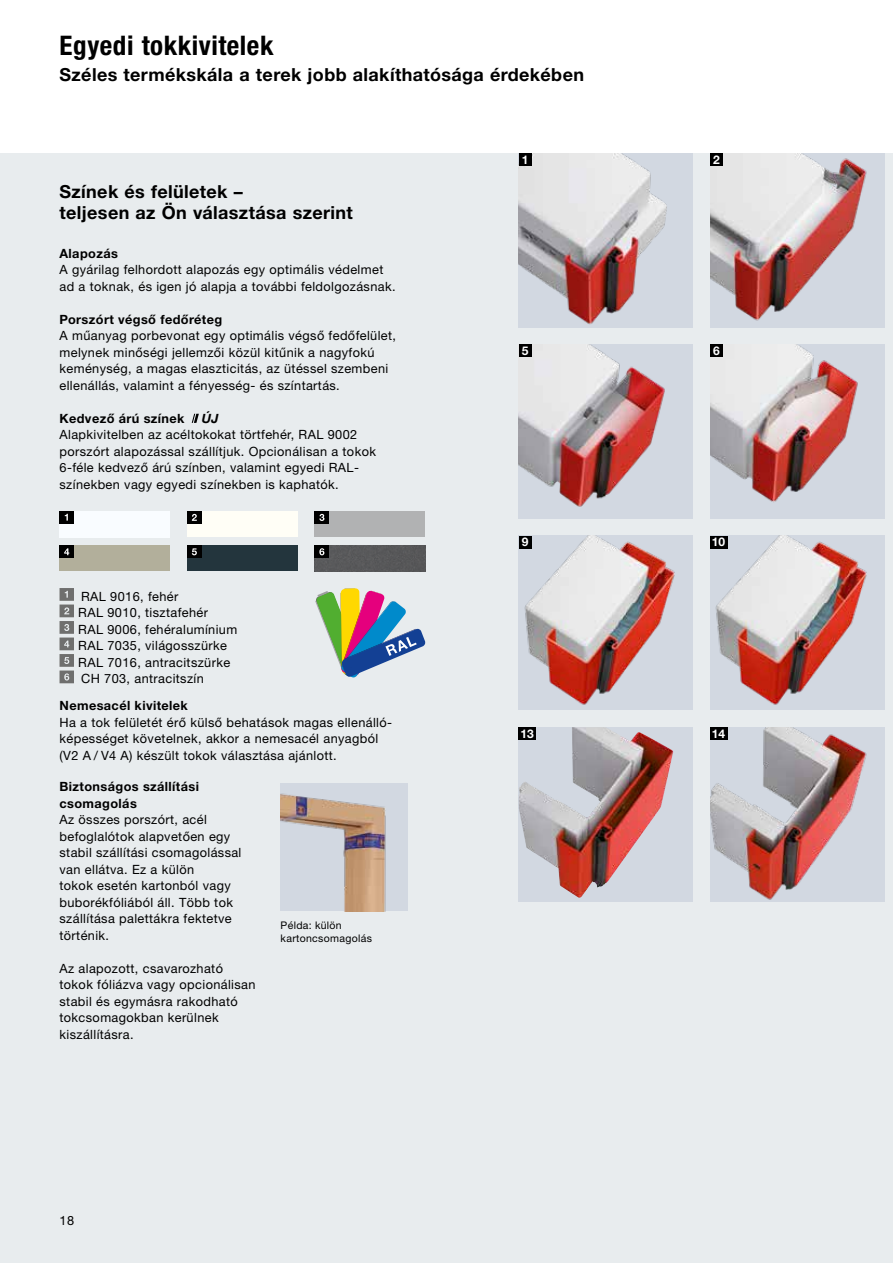
<style>
.page{position:relative;width:893px;height:1263px;background:#fff}
.page>*{position:absolute;margin:0;border:0;box-sizing:border-box;transform-origin:0 0}
.t1{font:700 condensed 27px "Hoermann Helvetica Neue";letter-spacing:.02em;color:#000}
.t2{font:700 18px/21.3px "Hoermann Helvetica Neue";letter-spacing:.02em;color:#000}
.t3{font:12.75px/16.5px "Hoermann Helvetica Neue Rm";letter-spacing:.03em;color:#000}
.t4{font:700 12.75px/16.5px "Hoermann Helvetica Neue";letter-spacing:.03em;color:#000}
.t5{font:italic 700 12.75px "Hoermann Helvetica Neue";color:#000}
.t6{font:700 12px "Hoermann Helvetica Neue";color:#fff}
.t7{font:10.5px/12.8px "Hoermann Helvetica Neue Rm";letter-spacing:.03em;color:#000}
</style>
<div class="page">
<div style="left:0;top:153px;width:893px;height:1110px;background:#e8ecee"></div>
<div style="left:519px;top:727px;width:174px;height:174px;background:#d2d8e1"></div>
<img style="left:519px;top:727px;width:154px;height:171px">
<img style="left:519px;top:536px;width:174px;height:174px">
<img style="left:710px;top:727px;width:174px;height:174px">
<img style="left:710px;top:344px;width:174px;height:175px">
<img style="left:519px;top:153px;width:174px;height:174px">
<img style="left:710px;top:153px;width:174px;height:174px">
<img style="left:519px;top:344px;width:174px;height:175px">
<img style="left:710px;top:536px;width:174px;height:174px">
<div style="left:710px;top:344px;width:13px;height:13px;background:#000"></div>
<div style="left:519px;top:536px;width:12px;height:13px;background:#000"></div>
<div style="left:710px;top:536px;width:17px;height:13px;background:#000"></div>
<div style="left:519px;top:727px;width:17px;height:13px;background:#000"></div>
<div style="left:710px;top:727px;width:17px;height:13px;background:#000"></div>
<div style="left:519px;top:153px;width:12px;height:13px;background:#000"></div>
<div style="left:710px;top:153px;width:13px;height:13px;background:#000"></div>
<div style="left:519px;top:344px;width:12px;height:13px;background:#000"></div>
<svg style="left:192px;top:414px;width:7px;height:9px"></svg>
<div style="left:60px;top:511px;width:110px;height:26px;background:#f9fcff"></div>
<div style="left:187px;top:511px;width:111px;height:25px;background:#fffef6"></div>
<div style="left:60px;top:545px;width:110px;height:26px;background:#b2af9b"></div>
<div style="left:315px;top:511px;width:110px;height:25px;background:#b1b2b3"></div>
<div style="left:187px;top:546px;width:111px;height:25px;background:#23353d"></div>
<div style="left:315px;top:546px;width:110px;height:25px;background:#58585a"></div>
<div style="left:60px;top:511px;width:14px;height:13px;background:#000"></div>
<svg style="left:65px;top:514px;width:3px;height:7px"></svg>
<div style="left:187px;top:511px;width:15px;height:13px;background:#000"></div>
<svg style="left:192px;top:514px;width:5px;height:7px"></svg>
<div style="left:315px;top:511px;width:14px;height:13px;background:#000"></div>
<svg style="left:319px;top:514px;width:5px;height:7px"></svg>
<div style="left:60px;top:545px;width:14px;height:13px;background:#000"></div>
<svg style="left:64px;top:548px;width:5px;height:7px"></svg>
<div style="left:187px;top:545px;width:15px;height:13px;background:#000"></div>
<svg style="left:192px;top:548px;width:5px;height:7px"></svg>
<div style="left:315px;top:545px;width:14px;height:13px;background:#000"></div>
<svg style="left:319px;top:548px;width:5px;height:7px"></svg>
<svg style="left:60px;top:588px;width:14px;height:95px"></svg>
<svg style="left:315px;top:588px;width:111px;height:89px"></svg>
<img style="left:281px;top:783px;width:127px;height:128px">
<h1 class="t1" style="left:60px;top:27px;width:215px">Egyedi tokkivitelek</h1>
<h2 class="t2" style="left:60px;top:62px;width:526px">Széles termékskála a terek jobb alakíthatósága érdekében</h2>
<h2 class="t2" style="left:60px;top:179px;width:295px">Színek és felületek –<br>teljesen az Ön választása szerint</h2>
<p class="t4" style="left:60px;top:244px;width:60px">Alapozás</p>
<p class="t3" style="left:60px;top:261px;width:338px">A gyárilag felhordott alapozás egy optimális védelmet ad a toknak, és igen jó alapja a további feldolgozásnak.</p>
<p class="t4" style="left:60px;top:310px;width:164px">Porszórt végső fedőréteg</p>
<p class="t3" style="left:60px;top:327px;width:338px">A műanyag porbevonat egy optimális végső fedőfelület, melynek minőségi jellemzői közül kitűnik a nagyfokú keménység, a magas elaszticitás, az ütéssel szembeni ellenállás, valamint a fényesség- és színtartás.</p>
<p class="t4" style="left:60px;top:409px;width:127px">Kedvező árú színek</p>
<p class="t5" style="left:202px;top:410px;width:18px">ÚJ</p>
<p class="t3" style="left:60px;top:426px;width:318px">Alapkivitelben az acéltokokat törtfehér, RAL 9002 porszórt alapozással szállítjuk. Opcionálisan a tokok 6-féle kedvező árú színben, valamint egyedi RAL&shy;színekben vagy egyedi színekben is kaphatók.</p>
<p class="t3" style="left:78px;top:587px;width:161px">RAL 9016, fehér<br>RAL 9010, tisztafehér<br>RAL 9006, fehéralumínium<br>RAL 7035, világosszürke<br>RAL 7016, antracitszürke<br>CH 703, antracitszín</p>
<p class="t4" style="left:60px;top:697px;width:130px">Nemesacél kivitelek</p>
<p class="t3" style="left:60px;top:713px;width:334px">Ha a tok felületét érő külső behatások magas ellenálló&shy;képességet követelnek, akkor a nemesacél anyagból (V2 A / V4 A) készült tokok választása ajánlott.</p>
<p class="t4" style="left:60px;top:778px;width:141px">Biztonságos szállítási csomagolás</p>
<p class="t3" style="left:60px;top:811px;width:183px">Az összes porszórt, acél befoglalótok alapvetően egy stabil szállítási csomagolással van ellátva. Ez a külön<br>tokok esetén kartonból vagy buborékfóliából áll. Több tok szállítása palettákra fektetve történik.</p>
<p class="t3" style="left:60px;top:959px;width:198px">Az alapozott, csavarozható tokok fóliázva vagy opcionálisan stabil és egymásra rakodható tokcsomagokban kerülnek kiszállításra.</p>
<p class="t7" style="left:281px;top:918px;width:93px">Példa: külön kartoncsomagolás</p>
<p class="t3" style="left:60px;top:1211px;width:16px">18</p>
<p class="t6" style="left:522px;top:151px;width:8px">1</p>
<p class="t6" style="left:713px;top:151px;width:8px">2</p>
<p class="t6" style="left:522px;top:342px;width:8px">5</p>
<p class="t6" style="left:713px;top:342px;width:8px">6</p>
<p class="t6" style="left:522px;top:534px;width:8px">9</p>
<p class="t6" style="left:712px;top:534px;width:15px">10</p>
<p class="t6" style="left:521px;top:725px;width:15px">13</p>
<p class="t6" style="left:712px;top:725px;width:15px">14</p>
</div>
